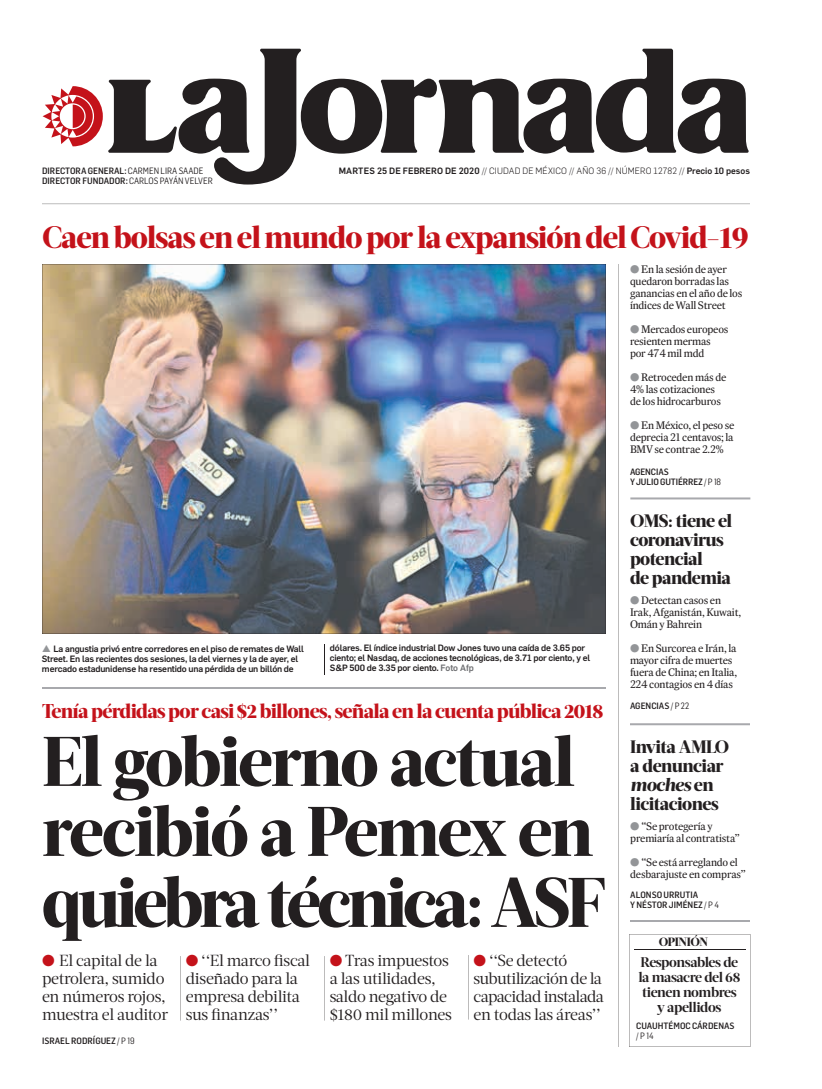
<style>
.page{position:relative;width:822px;height:1089px;background:#fff}
.page>*{position:absolute;margin:0;border:0;box-sizing:border-box;transform-origin:0 0}
.t1{font:800 70px/70.5px "Acta Headline";letter-spacing:-.035em;color:#231f20}
.t2{font:800 31px "Acta Headline";letter-spacing:-.03em;color:#c4121a}
.t3{font:800 20px "Acta Headline";letter-spacing:-.035em;color:#c4121a}
.t4{font:800 18px/19px "Acta Headline";letter-spacing:-.03em;color:#231f20}
.t5{font:16px/18px "Acta Deck";letter-spacing:-.025em;color:#231f20}
.t6{font:700 14px/15px "Acta Headline";letter-spacing:-.03em;color:#231f20;text-align:center}
.t7{font:800 12px "Acta Headline";letter-spacing:-.04em;color:#231f20}
.t8{font:11px/12px "Expresso Tx";letter-spacing:-.02em;color:#231f20}
.t9{font:500 9px/10px "Flama";letter-spacing:-.02em;color:#231f20}
.t10{font:500 9px/10px "Flama Semicond";color:#231f20}
.t11{font:300 9px "Flama";letter-spacing:.01em;color:#231f20}
.t12{font:9px "Flama Semicond";color:#231f20}
.s1{font-weight:400}
.s2{font-weight:500}
.s3{color:#939598}
.s4{color:#6c6d70}
.s5{font-style:italic}
</style>
<div class="page">
<svg style="left:43px;top:49px;width:706px;height:136px"></svg>
<hr style="left:42px;top:204px;width:708px;height:1px;background:#231f20">
<hr style="left:618px;top:264px;width:1px;height:783px;background:#231f20">
<img style="left:42px;top:264px;width:564px;height:370px">
<hr style="left:42px;top:687px;width:564px;height:2px;background:#a8a9ad">
<hr style="left:181px;top:956px;width:1px;height:65px;background:#231f20">
<hr style="left:324px;top:956px;width:1px;height:65px;background:#231f20">
<hr style="left:468px;top:955px;width:1px;height:65px;background:#231f20">
<hr style="left:324px;top:644px;width:1px;height:31px;background:#231f20">
<hr style="left:630px;top:723px;width:120px;height:2px;background:#a8a9ad">
<hr style="left:630px;top:497px;width:120px;height:2px;background:#a8a9ad">
<hr style="left:630px;top:920px;width:120px;height:2px;background:#a8a9ad">
<svg style="left:629px;top:934px;width:121px;height:113px"></svg>
<hr style="left:634px;top:949px;width:111px;height:1px;background:#231f20">
<p class="t10" style="left:42px;top:167px;width:163px">DIRECTORA GENERAL: <span class="s1">CARMEN LIRA SAADE</span></p>
<p class="t11" style="left:339px;top:168px;width:413px"><span class="s2">MARTES 25 DE FEBRERO DE 2020</span> // CIUDAD DE MÉXICO // AÑO 36 // NÚMERO 12782 // <span class="s2">Precio 10 pesos</span></p>
<p class="t10" style="left:42px;top:177px;width:172px">DIRECTOR FUNDADOR: <span class="s1">CARLOS PAYÁN VELVER</span></p>
<h2 class="t2" style="left:42px;top:225px;width:708px">Caen bolsas en el mundo por la expansión del Covid-19</h2>
<p class="t9" style="left:42px;top:644px;width:264px"><span class="s3">▲</span> La angustia privó entre corredores en el piso de remates de Wall<br>Street. En las recientes dos sesiones, la del viernes y la de ayer, el mercado estadunidense ha resentido una pérdida de un billón de</p>
<p class="t9" style="left:330px;top:644px;width:262px">dólares. El índice industrial Dow Jones tuvo una caída de 3.65 por ciento; el Nasdaq, de acciones tecnológicas, de 3.71 por ciento, y el<br>S&amp;P 500 de 3.35 por ciento. <span class="s4">Foto Afp</span></p>
<h3 class="t3" style="left:42px;top:704px;width:563px">Tenía pérdidas por casi $2 billones, señala en la cuenta pública 2018</h3>
<h1 class="t1" style="left:42px;top:732px;width:565px">El gobierno actual recibió a Pemex en quiebra técnica: ASF</h1>
<h3 class="t5" style="left:42px;top:953px;width:128px;text-align:center">El capital de la petrolera, sumido en números rojos, muestra el auditor</h3>
<h3 class="t5" style="left:186px;top:953px;width:126px;text-indent:15px">‘‘El marco fiscal diseñado para la empresa debilita sus finanzas’’</h3>
<h3 class="t5" style="left:330px;top:953px;width:124px;text-indent:16px">Tras impuestos a las utilidades, saldo negativo de $180 mil millones</h3>
<h3 class="t5" style="left:474px;top:953px;width:132px;text-indent:16px">‘‘Se detectó subutilización de la capacidad instalada en todas las áreas’’</h3>
<p class="t10" style="left:42px;top:1037px;width:94px">ISRAEL RODRÍGUEZ <span class="s1">/ P 19</span></p>
<p class="t8" style="left:630px;top:264px;width:114px"><span class="s3">●</span> En la sesión de ayer quedaron borradas las ganancias en el año de los índices de Wall Street</p>
<p class="t8" style="left:630px;top:324px;width:100px"><span class="s3">●</span> Mercados europeos resienten mermas por 474 mil mdd</p>
<p class="t8" style="left:630px;top:372px;width:98px"><span class="s3">●</span> Retroceden más de<br>4% las cotizaciones de los hidrocarburos</p>
<p class="t8" style="left:630px;top:420px;width:106px;text-align:justify"><span class="s3">●</span> En México, el peso se deprecia 21 centavos; la BMV se contrae 2.2%</p>
<p class="t10" style="left:630px;top:467px;width:93px">AGENCIAS<br>Y JULIO GUTIÉRREZ <span class="s1">/ P 18</span></p>
<h3 class="t4" style="left:630px;top:513px;width:104px">OMS: tiene el coronavirus potencial<br>de pandemia</h3>
<p class="t8" style="left:630px;top:595px;width:113px"><span class="s3">●</span> Detectan casos en<br>Irak, Afganistán, Kuwait,<br>Omán y Bahrein</p>
<p class="t8" style="left:630px;top:643px;width:109px"><span class="s3">●</span> En Surcorea e Irán, la mayor cifra de muertes fuera de China; en Italia,<br>224 contagios en 4 días</p>
<p class="t10" style="left:630px;top:702px;width:61px">AGENCIAS <span class="s1">/ P 22</span></p>
<h3 class="t4" style="left:630px;top:739px;width:101px">Invita AMLO a denunciar <span class="s5">moches</span> en licitaciones</h3>
<p class="t8" style="left:630px;top:821px;width:111px"><span class="s3">●</span> ‘‘Se protegería y premiaría al contratista’’</p>
<p class="t8" style="left:630px;top:857px;width:117px"><span class="s3">●</span> ‘‘Se está arreglando el desbarajuste en compras’’</p>
<p class="t10" style="left:630px;top:890px;width:90px">ALONSO URRUTIA<br>Y NÉSTOR JIMÉNEZ <span class="s1">/ P 4</span></p>
<p class="t7" style="left:659px;top:938px;width:51px">OPINIÓN</p>
<p class="t6" style="left:638px;top:956px;width:104px">Responsables de la masacre del 68 tienen nombres y apellidos</p>
<p class="t10" style="left:636px;top:1021px;width:100px">CUAUHTÉMOC CÁRDENAS</p>
<p class="t12" style="left:636px;top:1032px;width:19px">/ P 14</p>
</div>
